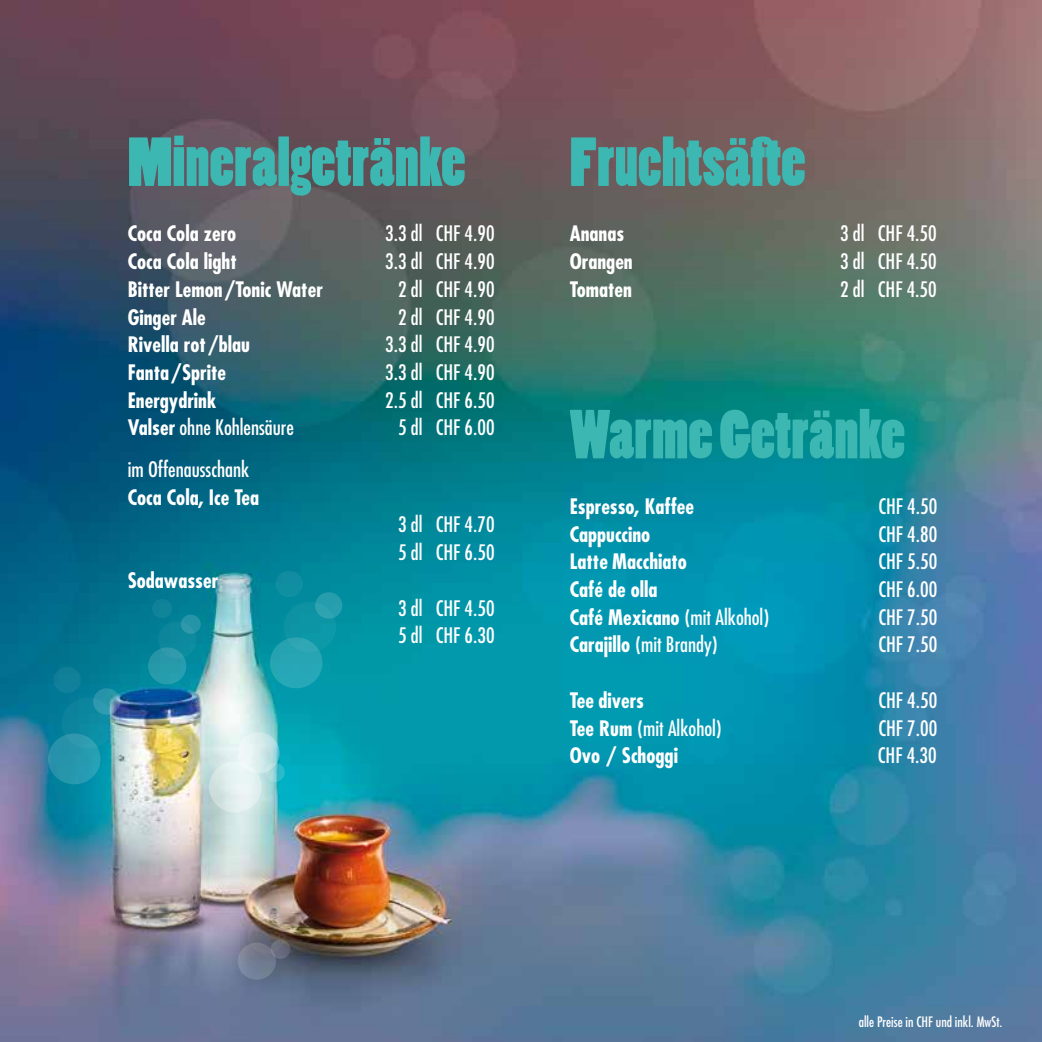
<style>
.page{position:relative;width:1042px;height:1042px;background:#fff}
.page>*{position:absolute;margin:0;border:0;box-sizing:border-box;transform-origin:0 0}
.t1{font:64.75px "Poplar Std";color:#3cb7b2}
.t2{font:condensed 20.82px/27.7px "Futura Std";color:#fff}
.t3{font:700 condensed 20.82px "Futura Std";color:#fff}
.t4{font:condensed 14px "Futura Std";color:#fff}
.s1{font-weight:700}
.s2{font-weight:400}
</style>
<div class="page">
<img style="left:0;top:0;width:1042px;height:1042px">
<div style="left:48px;top:733px;width:53px;height:51px;background:#2696ac;border-radius:50%"></div>
<div style="left:270px;top:637px;width:52px;height:51px;background:#27a6b4;border-radius:50%"></div>
<div style="left:148px;top:647px;width:38px;height:37px;background:#269bab;border-radius:50%"></div>
<div style="left:238px;top:942px;width:38px;height:37px;background:linear-gradient(to right,#80879e,#6b7689);border-radius:50%"></div>
<svg style="left:62px;top:697px;width:52px;height:51px;fill:#0c8aa3"></svg>
<svg style="left:284px;top:601px;width:52px;height:51px;fill:#0c96a5"></svg>
<svg style="left:158px;top:621px;width:38px;height:37px"></svg>
<svg style="left:248px;top:916px;width:38px;height:37px"></svg>
<svg style="left:93px;top:688px;width:27px;height:27px"></svg>
<div style="left:315px;top:592px;width:27px;height:27px;background:#269eae;border-radius:50%"></div>
<div style="left:181px;top:614px;width:20px;height:20px;background:#2694a7;border-radius:50%"></div>
<svg style="left:270px;top:939px;width:20px;height:20px"></svg>
<div style="left:54px;top:667px;width:27px;height:26px;background:#108098;border-radius:50%"></div>
<div style="left:275px;top:571px;width:28px;height:26px;background:#108ea1;border-radius:50%"></div>
<div style="left:152px;top:599px;width:20px;height:19px;background:#10839a;border-radius:50%"></div>
<svg style="left:265px;top:763px;width:20px;height:19px"></svg>
<div style="left:209px;top:761px;width:53px;height:51px;background:linear-gradient(to right,#d3e3e0,#ebf7f8);border-radius:50%"></div>
<svg style="left:237px;top:732px;width:43px;height:41px"></svg>
<h1 class="t1" style="left:128px;top:126px;width:339px">Mineralgetränke</h1>
<p class="t3" style="left:128px;top:221px;width:110px">Coca Cola zero</p>
<p class="t2" style="left:385px;top:220px;width:111px">3.3 dl CHF 4.90</p>
<p class="t3" style="left:128px;top:248px;width:111px">Coca Cola light</p>
<p class="t2" style="left:385px;top:247px;width:111px">3.3 dl CHF 4.90</p>
<p class="t3" style="left:128px;top:276px;width:197px">Bitter Lemon / Tonic Water</p>
<p class="t2" style="left:398px;top:275px;width:98px">2 dl CHF 4.90</p>
<p class="t3" style="left:128px;top:304px;width:80px">Ginger Ale</p>
<p class="t2" style="left:398px;top:303px;width:98px">2 dl CHF 4.90</p>
<p class="t3" style="left:128px;top:332px;width:124px">Rivella rot / blau</p>
<p class="t2" style="left:385px;top:331px;width:111px">3.3 dl CHF 4.90</p>
<p class="t3" style="left:128px;top:359px;width:100px">Fanta / Sprite</p>
<p class="t2" style="left:385px;top:358px;width:111px">3.3 dl CHF 4.90</p>
<p class="t3" style="left:128px;top:387px;width:90px">Energydrink</p>
<p class="t2" style="left:385px;top:386px;width:111px">2.5 dl CHF 6.50</p>
<p class="t2" style="left:128px;top:414px;width:168px"><span class="s1">Valser</span> ohne Kohlensäure</p>
<p class="t2" style="left:398px;top:414px;width:98px">5 dl CHF 6.00</p>
<p class="t2" style="left:128px;top:455px;width:123px">im Offenausschank</p>
<p class="t3" style="left:128px;top:484px;width:133px">Coca Cola, Ice Tea</p>
<p class="t2" style="left:398px;top:511px;width:98px">3 dl CHF 4.70<br>5 dl CHF 6.50</p>
<p class="t3" style="left:128px;top:567px;width:92px">Sodawasser</p>
<p class="t2" style="left:398px;top:594px;width:98px">3 dl CHF 4.50<br>5 dl CHF 6.30</p>
<h1 class="t1" style="left:570px;top:126px;width:237px">Fruchtsäfte</h1>
<p class="t3" style="left:570px;top:221px;width:56px">Ananas</p>
<p class="t2" style="left:840px;top:220px;width:98px">3 dl CHF 4.50</p>
<p class="t3" style="left:570px;top:248px;width:64px">Orangen</p>
<p class="t2" style="left:840px;top:247px;width:98px">3 dl CHF 4.50</p>
<p class="t3" style="left:570px;top:276px;width:64px">Tomaten</p>
<p class="t2" style="left:840px;top:275px;width:98px">2 dl CHF 4.50</p>
<h1 class="t1" style="left:570px;top:399px;width:337px">Warme Getränke</h1>
<p class="t3" style="left:570px;top:493px;width:126px">Espresso, Kaffee</p>
<p class="t2" style="left:878px;top:492px;width:60px">CHF 4.50</p>
<p class="t3" style="left:570px;top:521px;width:82px">Cappuccino</p>
<p class="t2" style="left:878px;top:520px;width:60px">CHF 4.80</p>
<p class="t3" style="left:570px;top:549px;width:119px">Latte Macchiato</p>
<p class="t2" style="left:878px;top:547px;width:60px">CHF 5.50</p>
<p class="t3" style="left:570px;top:576px;width:89px">Café de olla</p>
<p class="t2" style="left:878px;top:575px;width:60px">CHF 6.00</p>
<p class="t3" style="left:570px;top:604px;width:201px">Café Mexicano <span class="s2">(mit Alkohol)</span></p>
<p class="t2" style="left:878px;top:603px;width:60px">CHF 7.50</p>
<p class="t2" style="left:570px;top:631px;width:149px"><span class="s1">Carajillo</span> (mit Brandy)</p>
<p class="t2" style="left:878px;top:631px;width:60px">CHF 7.50</p>
<p class="t3" style="left:570px;top:687px;width:76px">Tee divers</p>
<p class="t2" style="left:878px;top:686px;width:60px">CHF 4.50</p>
<p class="t2" style="left:570px;top:714px;width:153px"><span class="s1">Tee Rum</span> (mit Alkohol)</p>
<p class="t2" style="left:878px;top:714px;width:60px">CHF 7.00</p>
<p class="t3" style="left:570px;top:743px;width:110px">Ovo / Schoggi</p>
<p class="t2" style="left:878px;top:741px;width:60px">CHF 4.30</p>
<p class="t4" style="left:859px;top:1013px;width:145px">alle Preise in CHF und inkl. MwSt.</p>
</div>
